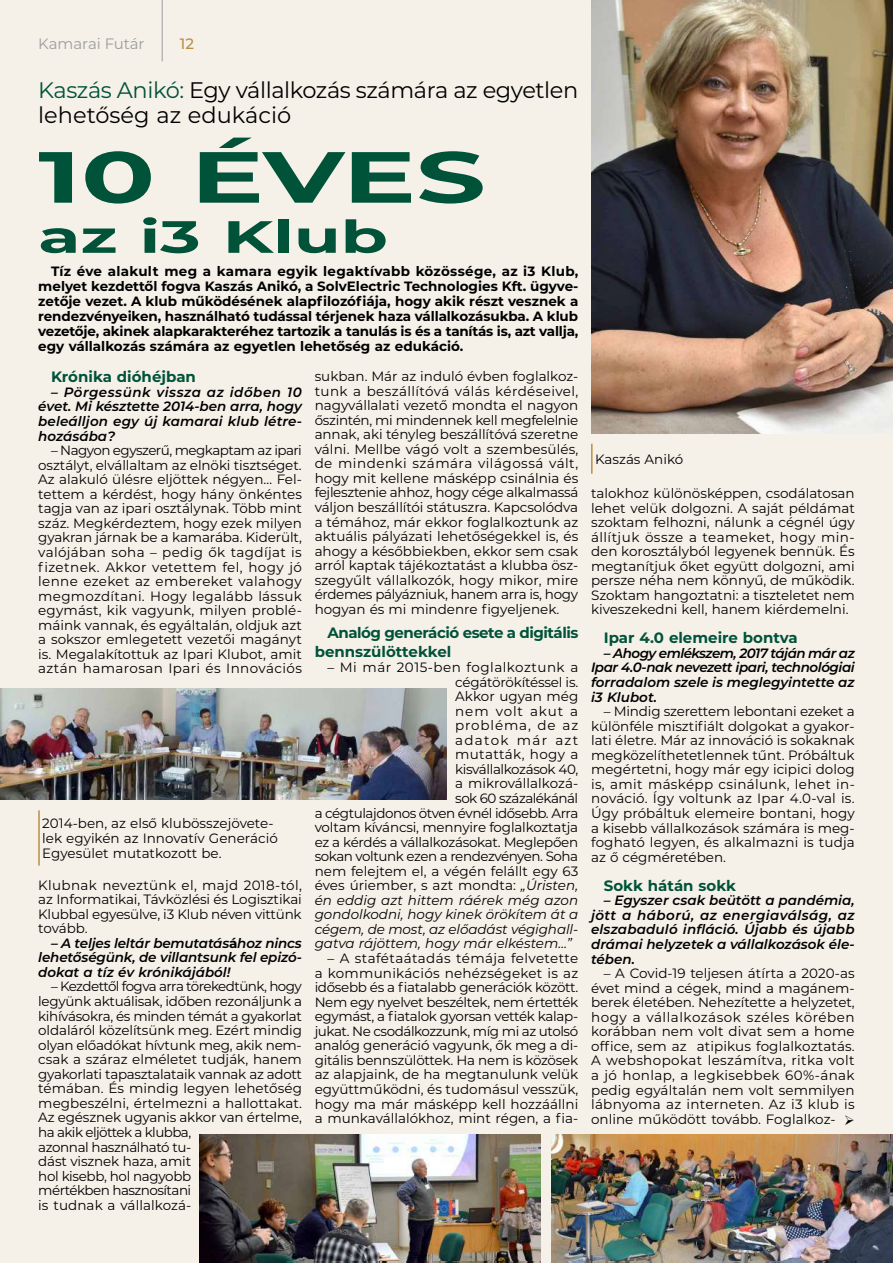
<style>
.page{position:relative;width:893px;height:1263px;background:#f5f1e9}
.page>*{position:absolute;margin:0;border:0;box-sizing:border-box;transform-origin:0 0}
.t1{font:700 72.3px "Montserrat";letter-spacing:-.005em;color:#005239;scale:1.51 1}
.t2{font:700 45.15px "Montserrat";color:#005239;scale:1.51 1}
.t3{font:22.5px/25px "Montserrat";letter-spacing:-.02em;color:#000}
.t4{font:700 15px "Montserrat";color:#005239}
.t5{font:700 15px/19px "Montserrat";letter-spacing:-.03em;color:#005239}
.t6{font:15px "Montserrat";letter-spacing:-.01em;color:#9d9d9c}
.t7{font:500 15px "Montserrat";color:#b89043}
.t8{font:13.5px/14.5px "Montserrat";letter-spacing:-.01em;color:#000;text-align:justify}
.t9{font:italic 600 13.5px/14.5px "Montserrat";color:#000;text-align:justify}
.t10{font:700 13.5px/15px "Montserrat";color:#000;text-align:justify}
.t11{font:italic 13.5px "Montserrat";color:#000}
.t12{font:13.5px "Montserrat";letter-spacing:-.035em;color:#000}
.t13{font:13.5px "Montserrat";letter-spacing:.035em;color:#000}
.t14{font:13.5px "Montserrat";letter-spacing:-.03em;color:#000}
.t15{font:13.5px "Montserrat";letter-spacing:-.04em;color:#000}
.t16{font:13.5px "Montserrat";letter-spacing:.025em;color:#000}
.t17{font:13.5px "Montserrat";letter-spacing:.06em;color:#000}
.t18{font:13.5px "Montserrat";letter-spacing:.065em;color:#000}
.t19{font:13.5px "Montserrat";letter-spacing:.095em;color:#000}
.s1{color:#005239}
.s2{font-weight:700;font-style:normal}
.s3{font-style:italic}
</style>
<div class="page">
<img style="left:591px;top:0;width:302px;height:433px">
<img style="left:552px;top:1134px;width:341px;height:129px">
<img style="left:200px;top:1134px;width:341px;height:129px">
<hr style="left:591px;top:444px;width:2px;height:30px;background:#b89043">
<hr style="left:38px;top:810px;width:2px;height:55px;background:#b89043">
<img style="left:0;top:689px;width:447px;height:110px">
<hr style="left:162px;top:0;width:1px;height:61px;background:#9d9d9c">
<p class="t6" style="left:38px;top:33px;width:108px">Kamarai Futár</p>
<p class="t7" style="left:180px;top:33px;width:16px">12</p>
<h3 class="t3" style="left:38px;top:77px;width:541px"><span class="s1">Kaszás Anikó:</span> Egy vállalkozás számára az egyetlen lehetőség az edukáció</h3>
<h1 class="t1" style="left:38px;top:125px;width:298px">10 ÉVES</h1>
<h2 class="t2" style="left:38px;top:204px;width:233px">az i3 Klub</h2>
<p class="t10" style="left:38px;top:263px;width:542px;text-indent:13px">Tíz éve alakult meg a kamara egyik legaktívabb közössége, az i3 Klub, melyet kezdettől fogva Kaszás Anikó, a SolvElectric Technologies Kft. ügyve&shy;zetője vezet. A klub működésének alapfilozófiája, hogy akik részt vesznek a rendezvényeiken, használható tudással térjenek haza vállalkozásukba. A klub vezetője, akinek alapkarakteréhez tartozik a tanulás is és a tanítás is, azt vallja, egy vállalkozás számára az egyetlen lehetőség az edukáció.</p>
<p class="t4" style="left:51px;top:366px;width:146px">Krónika dióhéjban</p>
<p class="t9" style="left:38px;top:384px;width:265px;text-indent:13px">– Pörgessünk vissza az időben 10 évet. Mi késztette 2014-ben arra, hogy beleálljon egy új kamarai klub létre&shy;hozásába?</p>
<p class="t8" style="left:38px;top:443px;width:265px;text-indent:13px">– Nagyon egyszerű, megkaptam az ipari osztályt, elvállaltam az elnöki tisztséget.<br>Az alakuló ülésre eljöttek négyen… Fel&shy;tettem a kérdést, hogy hány önkéntes tagja van az ipari osztálynak. Több mint száz. Megkérdeztem, hogy ezek milyen gyakran járnak be a kamarába. Kiderült, valójában soha – pedig ők tagdíjat is fizetnek. Akkor vetettem fel, hogy jó lenne ezeket az embereket valahogy megmozdítani. Hogy legalább lássuk egymást, kik vagyunk, milyen problé&shy;máink vannak, és egyáltalán, oldjuk azt a sokszor emlegetett vezetői magányt is. Megalakítottuk az Ipari Klubot, amit aztán hamarosan Ipari és Innovációs</p>
<p class="t8" style="left:42px;top:815px;width:237px;text-align:left">2014-ben, az első klubösszejövete&shy;lek egyikén az Innovatív Generáció<br>Egyesület mutatkozott be.</p>
<p class="t8" style="left:38px;top:877px;width:265px">Klubnak neveztünk el, majd 2018-tól, az Informatikai, Távközlési és Logisztikai Klubbal egyesülve, i3 Klub néven vittünk tovább.</p>
<p class="t9" style="left:38px;top:935px;width:265px;text-indent:13px">– A teljes leltár bemutatás<span class="s2">á</span>hoz nincs lehetőségünk, de villantsunk fel epizó&shy;dokat a tíz év krónikájából!</p>
<p class="t8" style="left:38px;top:979px;width:265px;text-align:left;text-indent:13px">– Kezdettől fogva arra törekedtünk, hogy legyünk aktuálisak, időben rezonáljunk a kihívásokra, és minden témát a gyakorlat oldaláról közelítsünk meg. Ezért mindig olyan előadókat hívtunk meg, akik nem&shy;csak a száraz elméletet tudják, hanem gyakorlati tapasztalataik vannak az adott témában. És mindig legyen lehetőség megbeszélni, értelmezni a hallottakat.<br>Az egésznek ugyanis akkor van értelme, ha akik eljöttek a klubba,<br>azonnal használható tu-<br>dást visznek haza, amit<br>hol kisebb, hol nagyobb<br>mértékben hasznosítani<br>is tudnak a vállalkozá-</p>
<p class="t8" style="left:315px;top:368px;width:265px">sukban. Már az induló évben foglalkoz&shy;tunk a beszállítóvá válás kérdéseivel, nagyvállalati vezető mondta el nagyon őszintén, mi mindennek kell megfelelnie annak, aki tényleg beszállítóvá szeretne válni. Mellbe vágó volt a szembesülés, de mindenki számára világossá vált, hogy mit kellene másképp csinálnia és fejlesztenie ahhoz, hogy cége alkalmassá váljon beszállítói státuszra. Kapcsolódva a témához, már ekkor foglalkoztunk az aktuális pályázati lehetőségekkel is, és ahogy a későbbiekben, ekkor sem csak arról kaptak tájékoztatást a klubba ös - szegyűlt vállalkozók, hogy mikor, mire érdemes pályázniuk, hanem arra is, hogy hogyan és mi mindenre figyeljenek.</p>
<p class="t5" style="left:315px;top:623px;width:265px;text-indent:13px">Analóg generáció esete a digitális bennszülöttekkel</p>
<p class="t13" style="left:327px;top:658px;width:252px">– Mi már 2015-ben foglalkoztunk a</p>
<p class="t8" style="left:455px;top:674px;width:125px">cégátörökítéssel is.</p>
<p class="t8" style="left:455px;top:688px;width:125px">Akkor ugyan még</p>
<p class="t18" style="left:455px;top:701px;width:125px">nem volt akut a</p>
<p class="t17" style="left:455px;top:716px;width:125px">probléma, de az</p>
<p class="t19" style="left:455px;top:731px;width:125px">adatok már azt</p>
<p class="t16" style="left:455px;top:745px;width:125px">mutatták, hogy a</p>
<p class="t14" style="left:455px;top:760px;width:125px">kisvállalkozások 40,</p>
<p class="t8" style="left:455px;top:776px;width:125px">a mikrovállalkozá-</p>
<p class="t15" style="left:455px;top:789px;width:124px">sok 60 százalékánál</p>
<p class="t12" style="left:315px;top:803px;width:265px">a cégtulajdonos ötven évnél idősebb. Arra</p>
<p class="t8" style="left:315px;top:819px;width:265px">voltam kíváncsi, mennyire foglalkoztatja</p>
<p class="t8" style="left:315px;top:834px;width:265px">ez a kérdés a vállalkozásokat. Meglepően</p>
<p class="t12" style="left:315px;top:847px;width:265px">sokan voltunk ezen a rendezvényen. Soha</p>
<p class="t8" style="left:315px;top:863px;width:265px">nem felejtem el, a végén felállt egy 63</p>
<p class="t8" style="left:315px;top:878px;width:265px">éves úriember, s azt mondta: <span class="s3">„Úristen,</span></p>
<p class="t11" style="left:315px;top:891px;width:265px">én eddig azt hittem ráérek még azon</p>
<p class="t11" style="left:315px;top:905px;width:265px">gondolkodni, hogy kinek örökítem át a</p>
<p class="t11" style="left:315px;top:920px;width:265px">cégem, de most, az előadást végighall-</p>
<p class="t11" style="left:315px;top:934px;width:259px">gatva rájöttem, hogy már elkéstem…”</p>
<p class="t8" style="left:315px;top:950px;width:265px;text-indent:13px">– A stafétaátadás témája felvetette a kommunikációs nehézségeket is az idősebb és a fiatalabb generációk között.<br>Nem egy nyelvet beszéltek, nem értették egymást, a fiatalok gyorsan vették kalap&shy;jukat. Ne csodálkozzunk, míg mi az utolsó analóg generáció vagyunk, ők meg a di&shy;gitális bennszülöttek. Ha nem is közösek az alapjaink, de ha megtanulunk velük együttműködni, és tudomásul vesszük, hogy ma már másképp kell hozzáállni a munkavállalókhoz, mint régen, a fia-</p>
<p class="t8" style="left:595px;top:452px;width:90px">Kaszás Anikó</p>
<p class="t8" style="left:591px;top:485px;width:265px">talokhoz különösképpen, csodálatosan lehet velük dolgozni. A saját példámat szoktam felhozni, nálunk a cégnél úgy állítjuk össze a teameket, hogy min&shy;den korosztályból legyenek bennük. És megtanítjuk őket együtt dolgozni, ami persze néha nem könnyű, de működik.<br>Szoktam hangoztatni: a tiszteletet nem kiveszekedni kell, hanem kiérdemelni.</p>
<p class="t4" style="left:604px;top:627px;width:195px">Ipar 4.0 elemeire bontva</p>
<p class="t9" style="left:591px;top:645px;width:265px;text-indent:13px">– Ahogy emlékszem, 2017 táján már az Ipar 4.0-nak nevezett ipari, technológiai forradalom szele is meglegyintette az i3 Klubot.</p>
<p class="t8" style="left:591px;top:704px;width:265px;text-indent:13px">– Mindig szerettem lebontani ezeket a különféle misztifiált dolgokat a gyakor&shy;lati életre. Már az innováció is sokaknak megközelíthetetlennek tűnt. Próbáltuk megértetni, hogy már egy icipici dolog is, amit másképp csinálunk, lehet in&shy;nováció. Így voltunk az Ipar 4.0-val is.<br>Úgy próbáltuk elemeire bontani, hogy a kisebb vállalkozások számára is meg&shy;fogható legyen, és alkalmazni is tudja az ő cégméretében.</p>
<p class="t4" style="left:604px;top:875px;width:134px">Sokk hátán sokk</p>
<p class="t9" style="left:591px;top:893px;width:265px;text-indent:13px">– Egyszer csak beütött a pandémia, jött a háború, az energiaválság, az elszabaduló infláció. Újabb és újabb drámai helyzetek a vállalkozások éle&shy;tében.</p>
<p class="t8" style="left:591px;top:965px;width:265px;text-indent:13px">– A Covid-19 teljesen átírta a 2020-as évet mind a cégek, mind a magánem&shy;berek életében. Nehezítette a helyzetet, hogy a vállalkozások széles körében korábban nem volt divat sem a home office, sem az atipikus foglalkoztatás.<br>A webshopokat leszámítva, ritka volt a jó honlap, a legkisebbek 60%-ának pedig egyáltalán nem volt semmilyen lábnyoma az interneten. Az i3 klub is online működött tovább. Foglalkoz-</p>
</div>
